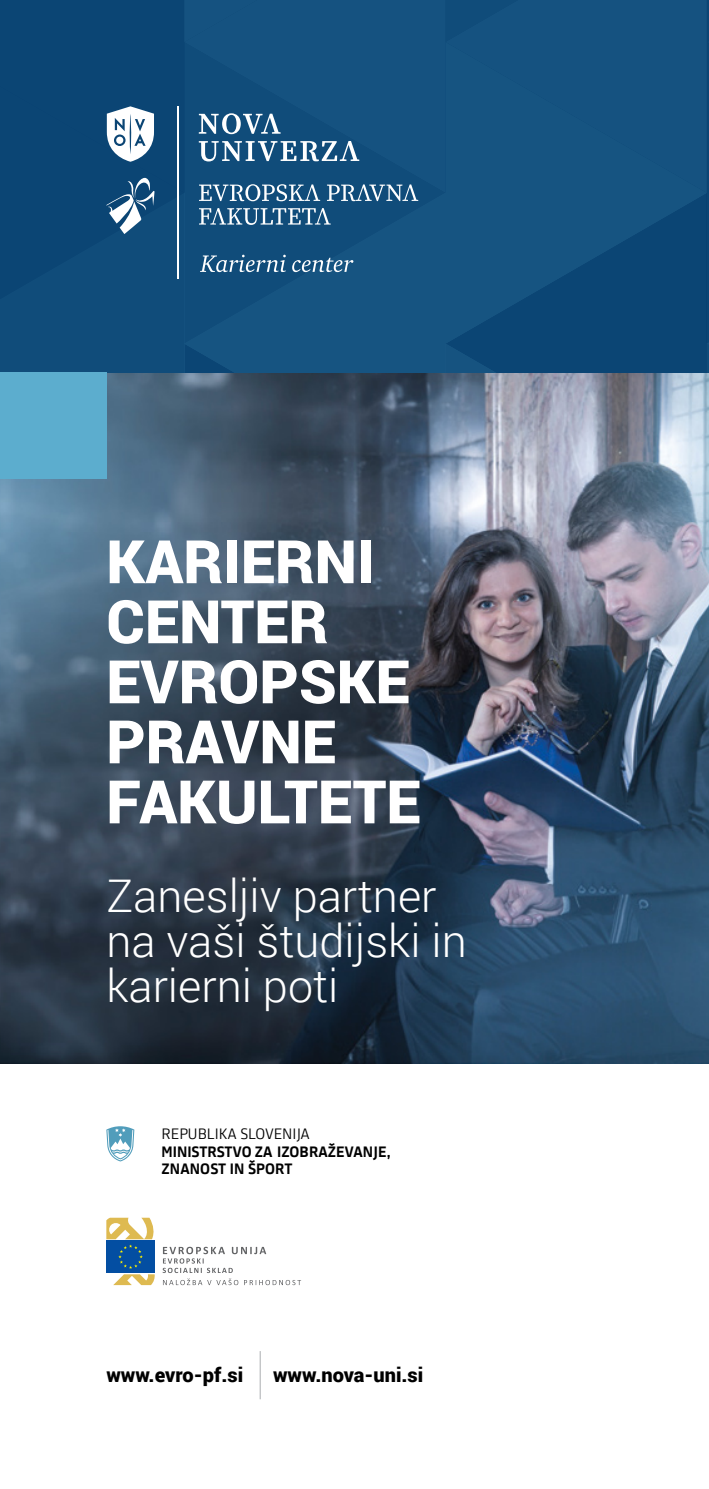
<style>
.page{position:relative;width:709px;height:1489px;background:#fff}
.page>*{position:absolute;margin:0;border:0;box-sizing:border-box;transform-origin:0 0}
.t1{font:900 60px/60px "Roboto";color:#fff}
.t2{font:300 45px/45px "Roboto";color:#fff}
.t3{font:900 20px "Roboto";color:#000}
.t4{font:700 14.5px/17.5px "Republika";letter-spacing:.01em;color:#000}
.t5{font:14.5px "Republika";letter-spacing:.005em;color:#000}
</style>
<div class="page">
<img style="left:0;top:372px;width:709px;height:691px">
<svg style="left:0;top:0;width:709px;height:372px"></svg>
<hr style="left:259px;top:1350px;width:2px;height:49px;background:#bcbec0">
<div style="left:0;top:372px;width:106px;height:106px;background:#5cadce"></div>
<svg style="left:163px;top:1278px;width:138px;height:6px"></svg>
<svg style="left:163px;top:1246px;width:103px;height:26px"></svg>
<div style="left:106px;top:1240px;width:49px;height:32px;background:#034ea2"></div>
<svg style="left:106px;top:1217px;width:48px;height:51px"></svg>
<svg style="left:114px;top:1274px;width:41px;height:10px"></svg>
<svg style="left:106px;top:1126px;width:28px;height:35px"></svg>
<h1 class="t1" style="left:106px;top:529px;width:316px">KARIERNI<br>CENTER<br>EVROPSKE<br>PRAVNE<br>FAKULTETE</h1>
<p class="t2" style="left:106px;top:872px;width:362px">Zanesljiv partner na vaši študijski in karierni poti</p>
<p class="t5" style="left:161px;top:1123px;width:150px">REPUBLIKA SLOVENIJA</p>
<p class="t4" style="left:161px;top:1142px;width:230px">MINISTRSTVO ZA IZOBRAŽEVANJE,<br>ZNANOST IN ŠPORT</p>
<p class="t3" style="left:106px;top:1360px;width:138px">www.evro-pf.si</p>
<p class="t3" style="left:273px;top:1360px;width:152px">www.nova-uni.si</p>
</div>
